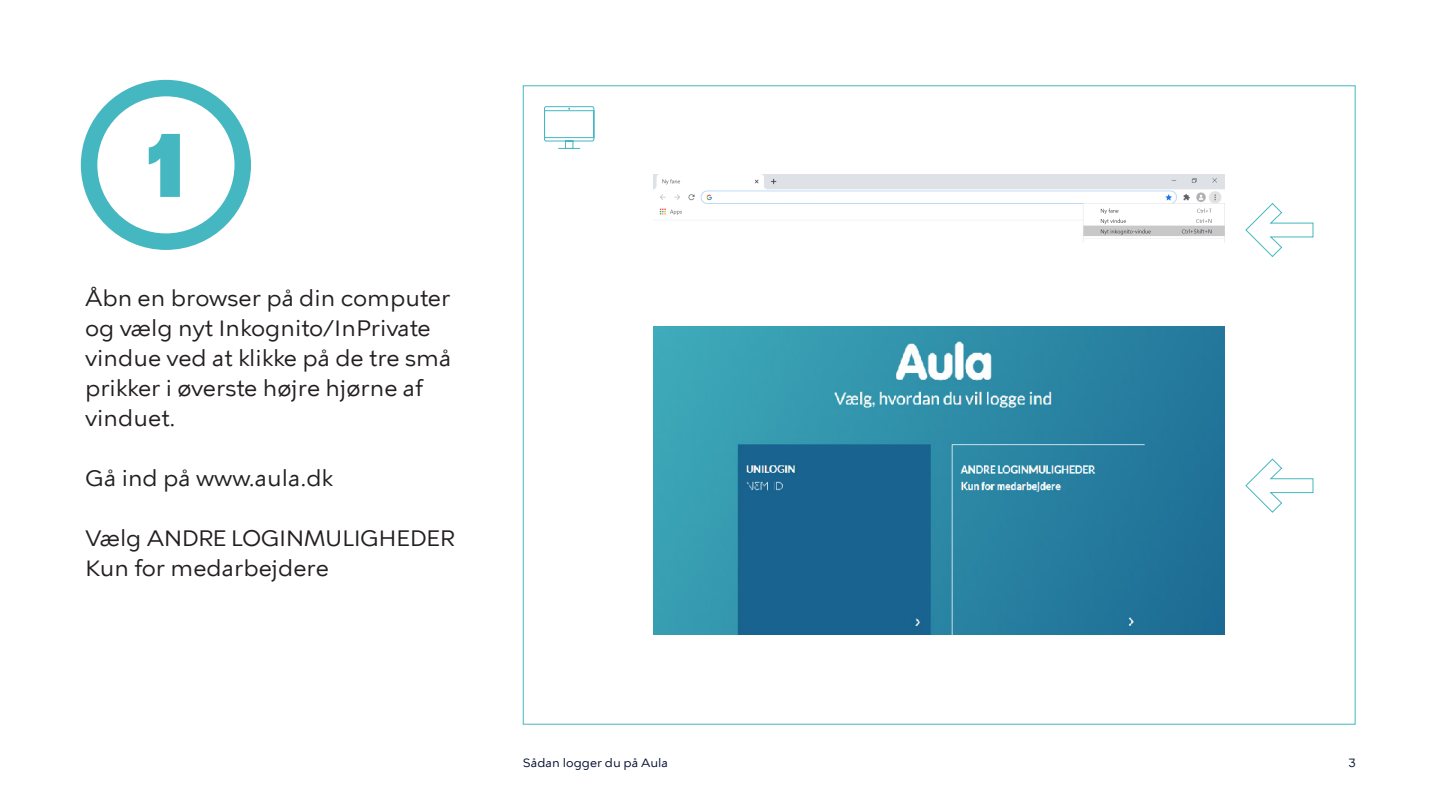
<style>
.page{position:relative;width:1441px;height:810px;background:#fff}
.page>*{position:absolute;margin:0;border:0;box-sizing:border-box;transform-origin:0 0}
.t1{font:900 90px "KBH";color:#45b7c1}
.t2{font:22.5px/30px "KBH Tekst";color:#231f20}
.t3{font:22.5px "KBH Tekst";letter-spacing:-.03em;color:#231f20}
.t4{font:12px "KBH Tekst";color:#000c2e}
</style>
<div class="page">
<div style="left:81px;top:80px;width:170px;height:170px;border:16px solid #45b7c1;border-radius:50%"></div>
<svg style="left:544px;top:106px;width:50px;height:43px"></svg>
<img style="left:653px;top:327px;width:571px;height:307px">
<svg style="left:1245px;top:458px;width:68px;height:55px"></svg>
<svg style="left:1245px;top:203px;width:68px;height:54px"></svg>
<img style="left:653px;top:174px;width:571px;height:69px">
<p class="t1" style="left:147px;top:112px;width:40px">1</p>
<p class="t2" style="left:85px;top:283px;width:367px">Åbn en browser på din computer og vælg nyt Inkognito/InPrivate</p>
<p class="t2" style="left:85px;top:343px;width:368px">vindue ved at klikke på de tre små prikker i øverste højre hjørne af</p>
<p class="t2" style="left:85px;top:403px;width:92px">vinduet.</p>
<p class="t2" style="left:85px;top:463px;width:249px">Gå ind på www.aula.dk</p>
<p class="t3" style="left:85px;top:524px;width:371px">Vælg ANDRE LOGINMULIGHEDER</p>
<p class="t2" style="left:85px;top:553px;width:245px">Kun for medarbejdere</p>
<p class="t4" style="left:523px;top:756px;width:147px">Sådan logger du på Aula</p>
<p class="t4" style="left:1347px;top:756px;width:9px">3</p>
</div>
